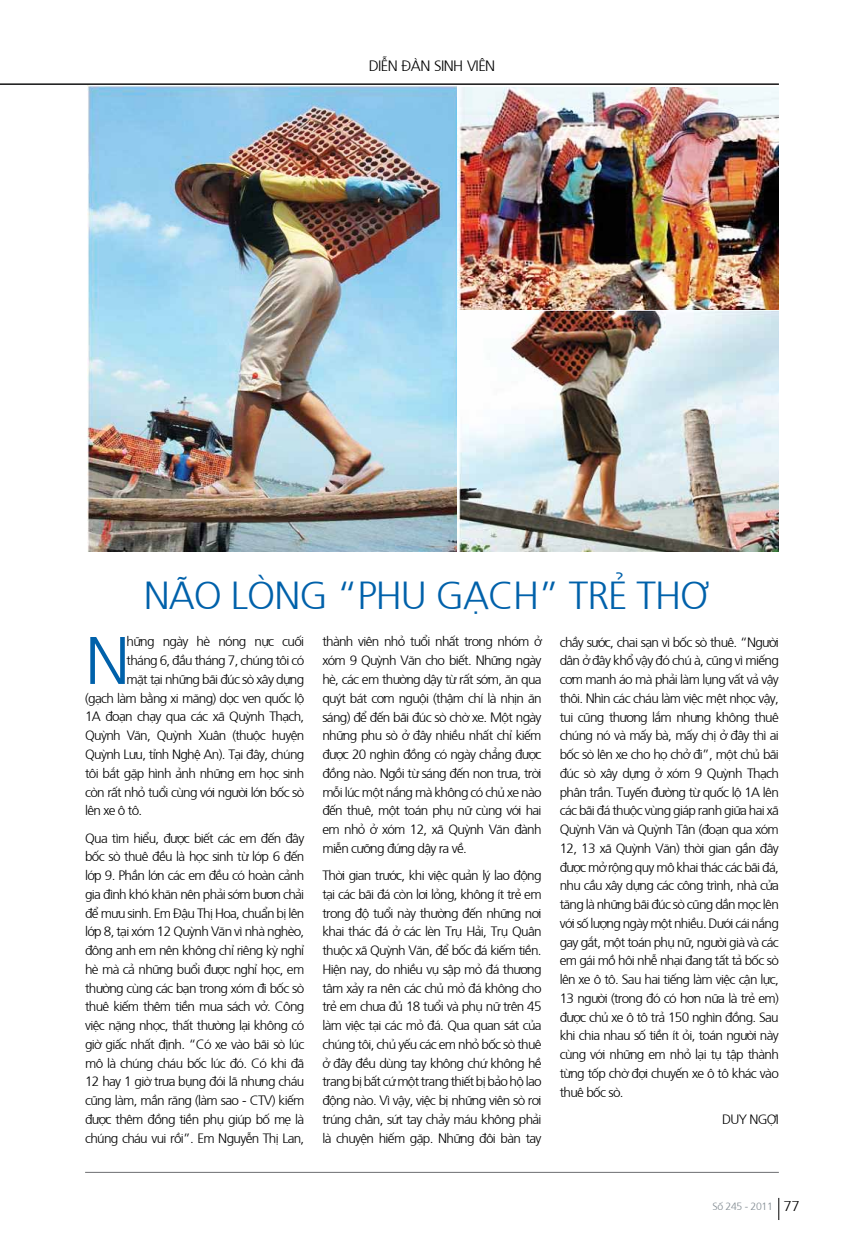
<style>
.page{position:relative;width:864px;height:1242px;background:#fff}
.page>*{position:absolute;margin:0;border:0;box-sizing:border-box;transform-origin:0 0}
.t1{font:300 67.2px "Frutiger";color:#0061aa}
.t2{font:300 39px "Frutiger";letter-spacing:-.025em;color:#0061aa}
.t3{font:300 15px "Frutiger";letter-spacing:-.04em;color:#000}
.t4{font:300 13.5px/18.8px "Frutiger";letter-spacing:-.05em;color:#000;text-align:justify}
.t5{font:300 10.5px "Frutiger";letter-spacing:-.03em;color:#828b92}
.s1{font-size:14.25px;color:#000}
</style>
<div class="page">
<img style="left:457px;top:87px;width:321px;height:224px">
<img style="left:457px;top:311px;width:321px;height:240px">
<img style="left:88px;top:85px;width:368px;height:466px">
<hr style="left:0;top:84px;width:778px;height:1px;background:#0a0a0b">
<hr style="left:85px;top:1172px;width:693px;height:1px;background:#6d6e71">
<svg style="left:778px;top:1198px;width:1px;height:22px"></svg>
<p class="t3" style="left:368px;top:56px;width:128px">diễn đàn sinh viên</p>
<h2 class="t2" style="left:144px;top:568px;width:559px">Não lòng “phu gạch” trẻ thơ</h2>
<h1 class="t1" style="left:85px;top:613px;width:46px">N</h1>
<p class="t4" style="left:127px;top:631px;width:179px">hững ngày hè nóng nực cuối</p>
<p class="t4" style="left:127px;top:650px;width:179px">tháng 6, đầu tháng 7, chúng tôi có</p>
<p class="t4" style="left:127px;top:669px;width:179px">mặt tại những bãi đúc sò xây dựng</p>
<p class="t4" style="left:85px;top:688px;width:220px">(gạch làm bằng xi măng) dọc ven quốc lộ</p>
<p class="t4" style="left:85px;top:706px;width:221px">1A đoạn chạy qua các xã Quỳnh Thạch,</p>
<p class="t4" style="left:85px;top:725px;width:220px">Quỳnh Văn, Quỳnh Xuân (thuộc huyện</p>
<p class="t4" style="left:85px;top:744px;width:221px">Quỳnh Lưu, tỉnh Nghệ An). Tại đây, chúng</p>
<p class="t4" style="left:85px;top:763px;width:220px">tôi bắt gặp hình ảnh những em học sinh</p>
<p class="t4" style="left:85px;top:781px;width:221px">còn rất nhỏ tuổi cùng với người lớn bốc sò</p>
<p class="t4" style="left:85px;top:800px;width:59px">lên xe ô tô.</p>
<p class="t4" style="left:85px;top:827px;width:221px">Qua tìm hiểu, được biết các em đến đây bốc sò thuê đều là học sinh từ lớp 6 đến lớp 9. Phần lớn các em đều có hoàn cảnh gia đình khó khăn nên phải sớm bươn chải để mưu sinh. Em Đậu Thị Hoa, chuẩn bị lên lớp 8, tại xóm 12 Quỳnh Văn vì nhà nghèo, đông anh em nên không chỉ riêng kỳ nghỉ hè mà cả những buổi được nghỉ học, em thường cùng các bạn trong xóm đi bốc sò thuê kiếm thêm tiền mua sách vở. Công việc nặng nhọc, thất thường lại không có giờ giấc nhất định. “Có xe vào bãi sò lúc mô là chúng cháu bốc lúc đó. Có khi đã 12 hay 1 giờ trưa bụng đói lã nhưng cháu cũng làm, mần răng (làm sao - CTV) kiếm được thêm đồng tiền phụ giúp bố mẹ là chúng cháu vui rồi”. Em Nguyễn Thị Lan,</p>
<p class="t4" style="left:322px;top:631px;width:221px">thành viên nhỏ tuổi nhất trong nhóm ở xóm 9 Quỳnh Văn cho biết. Những ngày hè, các em thường dậy từ rất sớm, ăn qua quýt bát cơm nguội (thậm chí là nhịn ăn sáng) để đến bãi đúc sò chờ xe. Một ngày những phu sò ở đây nhiều nhất chỉ kiếm được 20 nghìn đồng có ngày chẳng được đồng nào. Ngồi từ sáng đến non trưa, trời mỗi lúc một nắng mà không có chủ xe nào đến thuê, một toán phụ nữ cùng với hai em nhỏ ở xóm 12, xã Quỳnh Văn đành miễn cưỡng đứng dậy ra về.</p>
<p class="t4" style="left:322px;top:865px;width:221px">Thời gian trước, khi việc quản lý lao động tại các bãi đá còn lơi lỏng, không ít trẻ em trong độ tuổi này thường đến những nơi khai thác đá ở các lèn Trụ Hải, Trụ Quân thuộc xã Quỳnh Văn, để bốc đá kiếm tiền.<br>H iện nay, do nhiều vụ sập mỏ đá thương tâm xảy ra nên các chủ mỏ đá không cho trẻ em chưa đủ 18 tuổi và phụ nữ trên 45 làm việc tại các mỏ đá. Qua quan sát của chúng tôi, chủ yếu các em nhỏ bốc sò thuê ở đây đều dùng tay không chứ không hề trang bị bất cứ một trang thiết bị bảo hộ lao động nào. Vì vậy, việc bị những viên sò rơi trúng chân, sứt tay chảy máu không phải là chuyện hiếm gặp. Những đôi bàn tay</p>
<p class="t4" style="left:559px;top:631px;width:221px">chầy sước, chai sạn vì bốc sò thuê. “Người dân ở đây khổ vậy đó chú à, cũng vì miếng cơm manh áo mà phải làm lụng vất vả vậy thôi. Nhìn các cháu làm việc mệt nhọc vậy, tui cũng thương lắm nhưng không thuê chúng nó và mấy bà, mấy chị ở đây thì ai bốc sò lên xe cho họ chở đi”, một chủ bãi đúc sò xây dựng ở xóm 9 Quỳnh Thạch phân trần. Tuyến đường từ quốc lộ 1A lên các bãi đá thuộc vùng giáp ranh giữa hai xã Quỳnh Văn và Quỳnh Tân (đoạn qua xóm 12, 13 xã Quỳnh Văn) thời gian gần đây được mở rộng quy mô khai thác các bãi đá, nhu cầu xây dựng các công trình, nhà cửa tăng là những bãi đúc sò cũng dần mọc lên với số lượng ngày một nhiều. Dưới cái nắng gay gắt, một toán phụ nữ, người già và các em gái mồ hôi nhễ nhại đang tất tả bốc sò lên xe ô tô. Sau hai tiếng làm việc cận lực, 13 người (trong đó có hơn nữa là trẻ em) được chủ xe ô tô trả 150 nghìn đồng. Sau khi chia nhau số tiền ít ỏi, toán người này cùng với những em nhỏ lại tụ tập thành từng tốp chờ đợi chuyến xe ô tô khác vào thuê bốc sò.</p>
<p class="t4" style="left:721px;top:1109px;width:51px">DUY NGỢI</p>
<p class="t5" style="left:712px;top:1198px;width:89px">Số 245 - 2011 <span class="s1">77</span></p>
</div>
